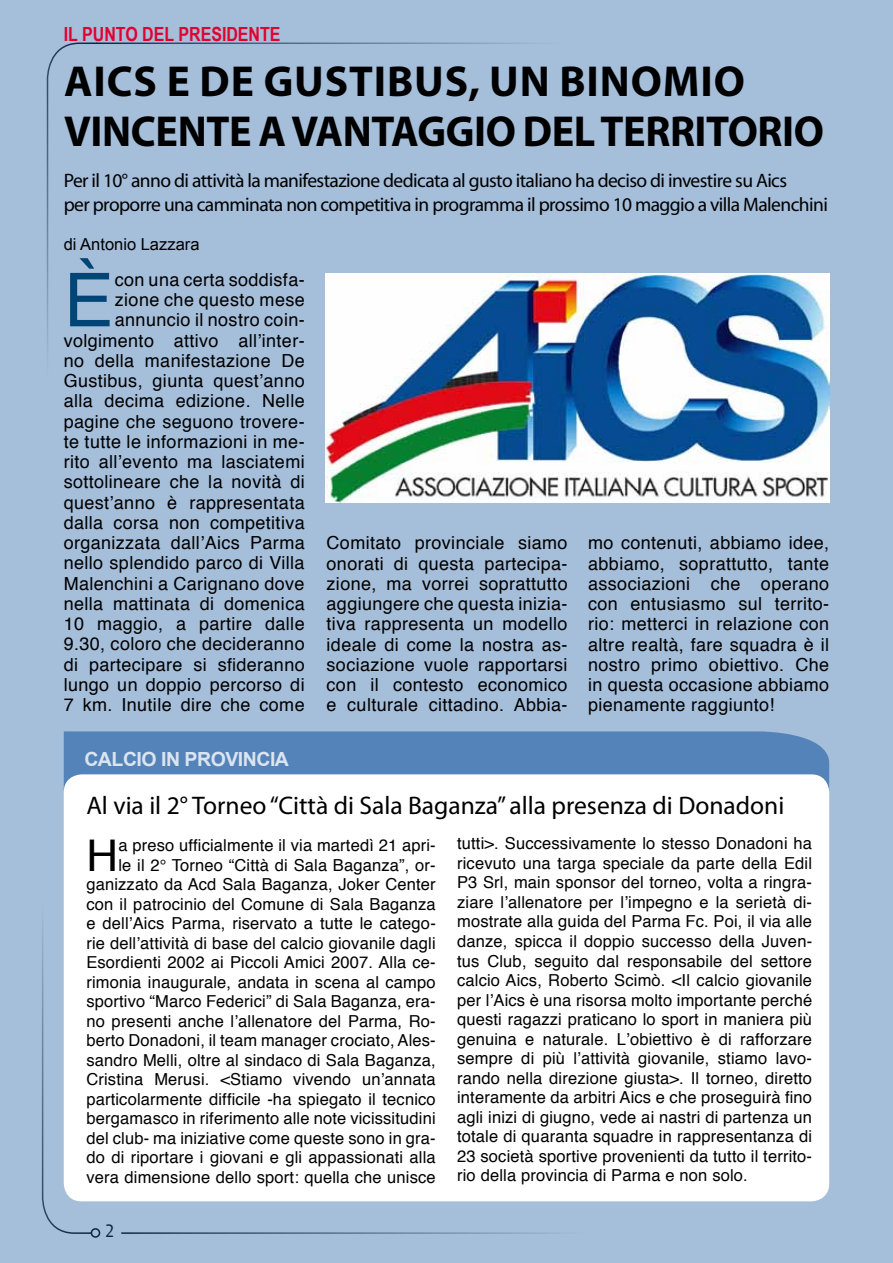
<style>
.page{position:relative;width:893px;height:1263px;background:#a5beda}
.page>*{position:absolute;margin:0;border:0;box-sizing:border-box;transform-origin:0 0}
.t1{font:74.4px "Helvetica";color:#004576}
.t2{font:43.65px "Helvetica";color:#000}
.t3{font:700 43.5px/49.5px "Myriad Pro";letter-spacing:.02em;color:#000}
.t4{font:700 43.5px "Myriad Pro";letter-spacing:-.01em;color:#000}
.t5{font:25.5px "Myriad Pro";color:#000}
.t6{font:19.5px/23.4px "Myriad";letter-spacing:-.03em;color:#000}
.t7{font:700 19.5px "Arial Narrow";color:#e2002f}
.t8{font:700 19.5px "Arial";letter-spacing:-.025em;color:#fff}
.t9{font:18px/20.2px "Helvetica";letter-spacing:.02em;color:#000;text-align:justify}
.t10{font:18px "Andale Mono";color:#000}
.t11{font:16.5px/19.5px "Helvetica";letter-spacing:.01em;color:#000;text-align:right}
.t12{font:16.5px "Arial";color:#000}
</style>
<div class="page">
<img style="left:326px;top:273px;width:503px;height:230px">
<svg style="left:41px;top:732px;width:787px;height:502px;background:#a3bcd7"></svg>
<div style="left:63px;top:731px;width:767px;height:61px;background:#5483b9"></div>
<div style="left:64px;top:774px;width:765px;height:427px;background:#fff;border-radius:18px"></div>
<p class="t7" style="left:64px;top:19px;width:216px">IL PUNTO DEL PRESIDENTE</p>
<h3 class="t3" style="left:64px;top:56px;width:682px">AICS E DE GUSTIBUS, UN BINOMIO<br>VINCENTE A VANTAGG</h3>
<h3 class="t4" style="left:474px;top:103px;width:351px">IO DEL TERRITORIO</h3>
<p class="t6" style="left:64px;top:170px;width:766px">Per il 10° anno di attività la manifestazione dedicata al gusto italiano ha deciso di investire su Aics<br>per proporre una camminata non competitiva in programma il prossimo 10 maggio a villa Malenchini</p>
<p class="t12" style="left:64px;top:234px;width:137px">di Antonio Lazzara</p>
<h1 class="t1" style="left:64px;top:243px;width:51px">È</h1>
<p class="t9" style="left:64px;top:270px;width:242px;text-align:right">con una certa soddisfa-<br>zione che questo mese annuncio il nostro coin&shy;volgimento attivo all’inter&shy;no della manifestazione De<br>Gustibus, giunta quest’anno alla decima edizione. Nelle pagine che seguono trovere&shy;te tutte le informazioni in me&shy;rito all’evento ma lasciatemi sottolineare che la novità di quest’anno è rappresentata dalla corsa non competitiva organizzata dall’Aics Parma nello splendido parco di Villa<br>Malenchini a Carignano dove nella mattinata di domenica<br>10 maggio, a partire dalle<br>9.30, coloro che decideranno di partecipare si sfideranno lungo un doppio percorso di<br>7 km. Inutile dire che come</p>
<p class="t8" style="left:84px;top:746px;width:206px">CALCIO IN PROVINCIA</p>
<p class="t9" style="left:327px;top:533px;width:243px">Comitato provinciale siamo onorati di questa partecipa&shy;zione, ma vorrei soprattutto aggiungere che questa inizia&shy;tiva rappresenta un modello ideale di come la nostra as&shy;sociazione vuole rapportarsi con il contesto economico e culturale cittadino. Abbia-</p>
<p class="t9" style="left:588px;top:533px;width:242px">mo contenuti, abbiamo idee, abbiamo, soprattutto, tante associazioni che operano con entusiasmo sul territo&shy;rio: metterci in relazione con altre realtà, fare squadra è il nostro primo obiettivo. Che in questa occasione abbiamo pienamente raggiunto!</p>
<h3 class="t5" style="left:86px;top:789px;width:699px">Al via il 2° Torneo “Città di Sala Baganza” alla presenza di Donadoni</h3>
<p class="t11" style="left:86px;top:836px;width:351px">a preso ufficialmente il via martedì 21 apri-<br>le il 2° Torneo “Città di Sala Baganza”, or&shy;ganizzato da Acd Sala Baganza, Joker Center con il patrocinio del Comune di Sala Baganza e dell’Aics Parma, riservato a tutte le catego&shy;rie dell’attività di base del calcio giovanile dagli Esordienti 2002 ai Piccoli Amici 2007. Alla ce&shy;rimonia inaugurale, andata in scena al campo sportivo “Marco Federici” di Sala Baganza, era&shy;no presenti anche l’allenatore del Parma, Ro&shy;berto Donadoni, il team manager crociato, Ales&shy;sandro Melli, oltre al sindaco di Sala Baganza, Cristina Merusi. &lt;Stiamo vivendo un’annata particolarmente difficile -ha spiegato il tecnico bergamasco in riferimento alle note vicissitudini del club- ma iniziative come queste sono in gra&shy;do di riportare i giovani e gli appassionati alla vera dimensione dello sport: quella che unisce</p>
<p class="t11" style="left:457px;top:834px;width:357px;text-align:justify">tutti&gt;. Successivamente lo stesso Donadoni ha ricevuto una targa speciale da parte della Edil P3 Srl, main sponsor del torneo, volta a ringra&shy;ziare l’allenatore per l’impegno e la serietà di&shy;mostrate alla guida del Parma Fc. Poi, il via alle danze, spicca il doppio successo della Juven&shy;tus Club, seguito dal responsabile del settore calcio Aics, Roberto Scimò. &lt;Il calcio giovanile per l’Aics è una risorsa molto importante perché questi ragazzi praticano lo sport in maniera più genuina e naturale. L’obiettivo è di rafforzare sempre di più l’attività giovanile, stiamo lavo&shy;rando nella direzione giusta&gt;. Il torneo, diretto interamente da arbitri Aics e che proseguirà fino agli inizi di giugno, vede ai nastri di partenza un totale di quaranta squadre in rappresentanza di 23 società sportive provenienti da tutto il territo&shy;rio della provincia di Parma e non solo.</p>
<h2 class="t2" style="left:86px;top:822px;width:33px">H</h2>
<p class="t10" style="left:105px;top:1219px;width:12px">2</p>
</div>
